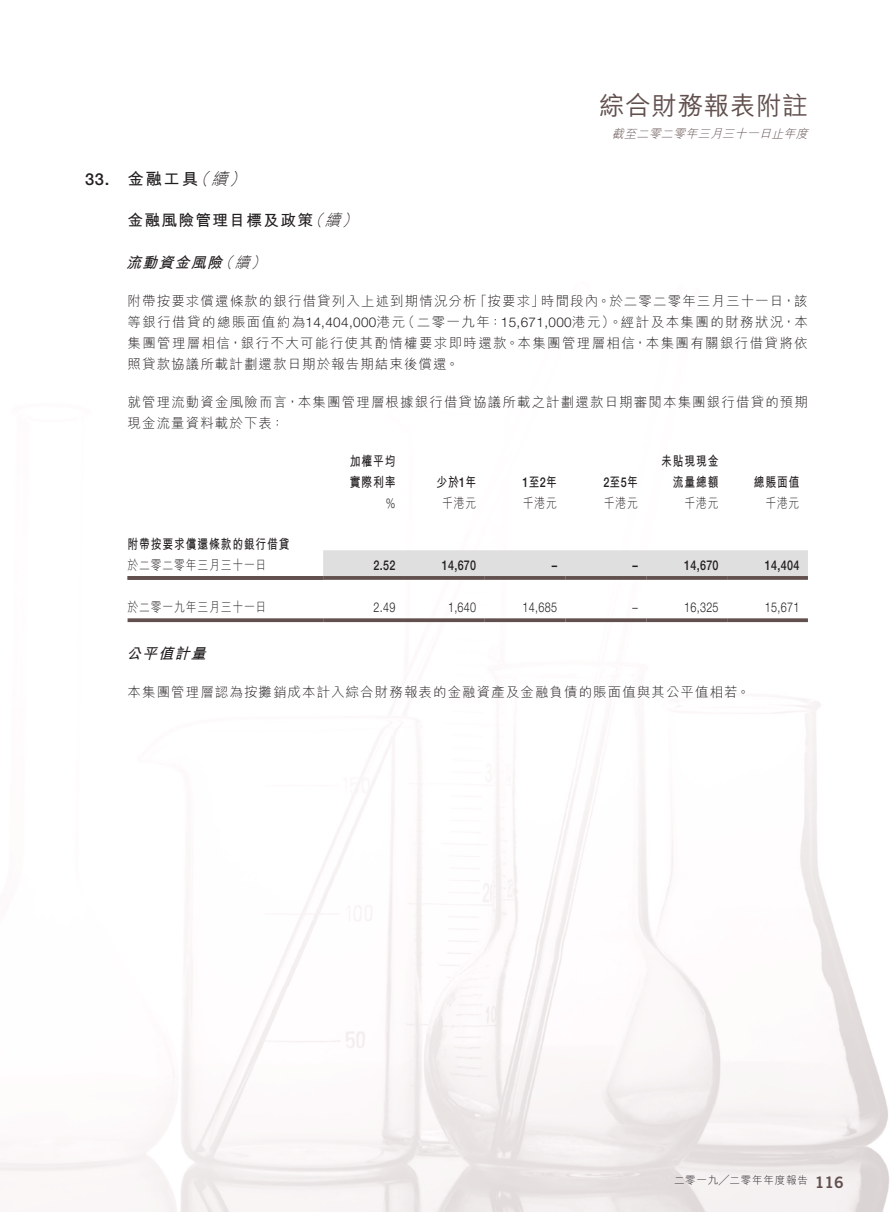
<style>
.page{position:relative;width:893px;height:1212px;background:#fff}
.page>*{position:absolute;margin:0;border:0;box-sizing:border-box;transform-origin:0 0}
.t1{font:500 25.5px "M Hei HK";letter-spacing:.025em;color:#61504e}
.t2{font:700 16.5px "M Hei HK";color:#231f20}
.t3{font:700 15.75px "M Hei HK";letter-spacing:.08em;color:#231f20}
.t4{font:15.75px "Trade Gothic LT Std Bd 2";color:#61504e}
.t5{font:italic 700 15px "M Hei HK";color:#231f20}
.t6{font:300 13.5px/21px "M Hei HK";letter-spacing:.08em;color:#231f20;text-align:justify}
.t7{font:700 13.5px/21px "M Hei HK";letter-spacing:.08em;color:#231f20;scale:.8 1}
.t8{font:300 13.5px "M Hei HK";letter-spacing:.08em;color:#231f20;scale:.8 1}
.t9{font:500 13.5px "Helvetica Neue LT Std";letter-spacing:.03em;color:#231f20;scale:.8 1}
.t10{font:300 13.5px "Helvetica Neue LT Std";letter-spacing:.03em;color:#231f20;scale:.8 1}
.t11{font:italic 300 12px "M Hei HK";color:#61504e}
.t12{font:300 10.5px "M Hei HK";letter-spacing:.08em;color:#231f20}
.s1{font-family:"Helvetica Neue LT Std";font-weight:500}
.s2{font-weight:300;font-style:italic}
.s3{font-weight:300}
.s4{font-family:"Helvetica Neue LT Std"}
.s5{font-family:"M Hei HK";font-weight:700}
</style>
<div class="page">
<img style="left:0;top:576px;width:889px;height:636px">
<div style="left:323px;top:550px;width:485px;height:26px;background:#e0dfdf"></div>
<svg style="left:323px;top:576px;width:81px;height:4px"></svg>
<svg style="left:404px;top:576px;width:81px;height:4px"></svg>
<svg style="left:485px;top:576px;width:81px;height:4px"></svg>
<svg style="left:566px;top:576px;width:80px;height:4px"></svg>
<svg style="left:646px;top:576px;width:81px;height:4px"></svg>
<svg style="left:727px;top:576px;width:81px;height:4px"></svg>
<hr style="left:128px;top:576px;width:195px;height:4px;background:#61504e">
<svg style="left:128px;top:618px;width:195px;height:4px"></svg>
<svg style="left:323px;top:618px;width:81px;height:4px"></svg>
<svg style="left:404px;top:618px;width:81px;height:4px"></svg>
<svg style="left:485px;top:618px;width:81px;height:4px"></svg>
<svg style="left:566px;top:618px;width:80px;height:4px"></svg>
<svg style="left:646px;top:618px;width:81px;height:4px"></svg>
<svg style="left:727px;top:618px;width:81px;height:4px"></svg>
<h1 class="t1" style="left:599px;top:87px;width:210px">綜合財務報表附註</h1>
<p class="t11" style="left:612px;top:127px;width:201px">截至二零二零年三月三十一日止年度</p>
<p class="t2" style="left:85px;top:167px;width:166px"><span class="s1">33.</span> 金融工具<span class="s2">（續）</span></p>
<p class="t3" style="left:128px;top:209px;width:236px">金融風險管理目標及政策<span class="s2">（續）</span></p>
<p class="t5" style="left:126px;top:252px;width:145px">流動資金風險<span class="s3">（續）</span></p>
<p class="t6" style="left:128px;top:290px;width:682px">附帶按要求償還條款的銀行借貸列入上述到期情況分析「按要求」時間段內。於二零二零年三月三十一日，該等銀行借貸的總賬面值約為<span class="s4">14,404,000</span>港元（二零一九年：<span class="s4">15,671,000</span>港元）。經計及本集團的財務狀況，本集團管理層相信，銀行不大可能行使其酌情權要求即時還款。本集團管理層相信，本集團有關銀行借貸將依照貸款協議所載計劃還款日期於報告期結束後償還。</p>
<p class="t6" style="left:128px;top:391px;width:682px">就管理流動資金風險而言，本集團管理層根據銀行借貸協議所載之計劃還款日期審閱本集團銀行借貸的預期現金流量資料載於下表：</p>
<p class="t7" style="left:350px;top:449px;width:59px">加權平均實際利率</p>
<p class="t7" style="left:661px;top:449px;width:73px;text-align:right">未貼現現金流量總額</p>
<p class="t7" style="left:754px;top:470px;width:59px">總賬面值</p>
<p class="t7" style="left:436px;top:470px;width:51px">少於<span class="s1">1</span>年</p>
<p class="t9" style="left:523px;top:474px;width:45px">1<span class="s5">至</span>2<span class="s5">年</span></p>
<p class="t9" style="left:603px;top:474px;width:45px">2<span class="s5">至</span>5<span class="s5">年</span></p>
<p class="t10" style="left:386px;top:495px;width:14px">%</p>
<p class="t8" style="left:442px;top:496px;width:44px">千港元</p>
<p class="t8" style="left:523px;top:496px;width:44px">千港元</p>
<p class="t8" style="left:604px;top:496px;width:44px">千港元</p>
<p class="t8" style="left:685px;top:496px;width:44px">千港元</p>
<p class="t8" style="left:765px;top:496px;width:44px">千港元</p>
<p class="t7" style="left:128px;top:532px;width:204px">附帶按要求償還條款的銀行借貸</p>
<p class="t8" style="left:128px;top:558px;width:175px">於二零二零年三月三十一日</p>
<p class="t9" style="left:374px;top:557px;width:29px">2.52</p>
<p class="t9" style="left:442px;top:557px;width:45px">14,670</p>
<p class="t9" style="left:552px;top:557px;width:8px">–</p>
<p class="t9" style="left:632px;top:557px;width:8px">–</p>
<p class="t9" style="left:684px;top:557px;width:45px">14,670</p>
<p class="t9" style="left:765px;top:557px;width:45px">14,404</p>
<p class="t8" style="left:128px;top:600px;width:175px">於二零一九年三月三十一日</p>
<p class="t10" style="left:374px;top:599px;width:29px">2.49</p>
<p class="t10" style="left:448px;top:599px;width:37px">1,640</p>
<p class="t10" style="left:522px;top:599px;width:45px">14,685</p>
<p class="t10" style="left:632px;top:599px;width:8px">–</p>
<p class="t10" style="left:684px;top:599px;width:45px">16,325</p>
<p class="t10" style="left:765px;top:599px;width:45px">15,671</p>
<p class="t5" style="left:126px;top:643px;width:86px">公平值計量</p>
<p class="t6" style="left:128px;top:682px;width:624px">本集團管理層認為按攤銷成本計入綜合財務報表的金融資產及金融負債的賬面值與其公平值相若。</p>
<p class="t12" style="left:674px;top:1175px;width:135px">二零一九╱二零年年度報告</p>
<p class="t4" style="left:815px;top:1172px;width:31px">116</p>
</div>
